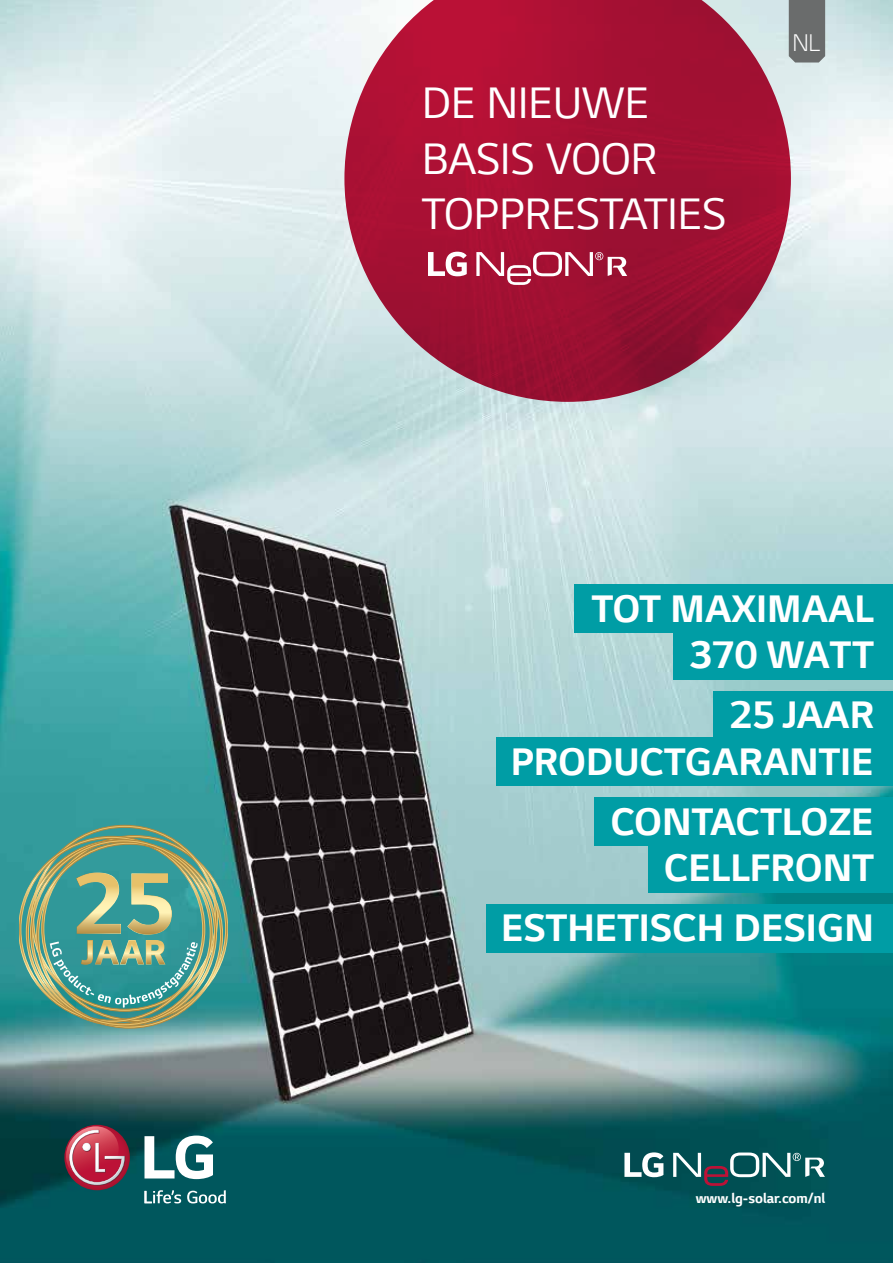
<style>
.page{position:relative;width:893px;height:1263px;background:#fff}
.page>*{position:absolute;margin:0;border:0;box-sizing:border-box;transform-origin:0 0}
.t1{font:46.5px/55.8px "LG Smart";color:#fff}
.t2{font:700 40.5px/46.5px "LG Smart";color:#fff;text-align:right}
.t3{font:300 25.5px "LG Smart";color:#fff}
.t4{font:700 15px "LG Smart";color:#fff}
</style>
<div class="page">
<img style="left:0;top:0;width:893px;height:1263px">
<div style="left:496px;top:737px;width:397px;height:48px;background:#009da5"></div>
<div style="left:673px;top:631px;width:220px;height:48px;background:#009da5"></div>
<div style="left:713px;top:691px;width:180px;height:48px;background:#009da5"></div>
<svg style="left:144px;top:1190px;width:37px;height:13px"></svg>
<svg style="left:187px;top:1190px;width:39px;height:13px"></svg>
<svg style="left:144px;top:1135px;width:69px;height:44px"></svg>
<svg style="left:64px;top:1125px;width:66px;height:65px"></svg>
<svg style="left:63px;top:1126px;width:63px;height:60px;background:#a74d60"></svg>
<svg style="left:0;top:0;width:1px;height:85px"></svg>
<svg style="left:344px;top:0;width:447px;height:402px;background:#ac3653"></svg>
<div style="left:789px;top:0;width:36px;height:63px;background:#6a6c6c"></div>
<div style="left:575px;top:584px;width:318px;height:49px;background:#009da5"></div>
<div style="left:648px;top:844px;width:245px;height:48px;background:#009da5"></div>
<div style="left:595px;top:797px;width:298px;height:48px;background:#009da5"></div>
<div style="left:487px;top:904px;width:406px;height:48px;background:#009da5"></div>
<svg style="left:428px;top:252px;width:39px;height:24px"></svg>
<svg style="left:476px;top:252px;width:151px;height:33px"></svg>
<svg style="left:624px;top:1152px;width:39px;height:25px"></svg>
<svg style="left:673px;top:1152px;width:152px;height:34px;background:#396f73"></svg>
<svg style="left:19px;top:825px;width:208px;height:203px;background:#64a18c"></svg>
<p class="t1" style="left:422px;top:73px;width:306px">DE NIEUWE<br>BASIS VOOR<br>TOPPRESTATIES</p>
<p class="t3" style="left:792px;top:25px;width:29px">NL</p>
<p class="t2" style="left:592px;top:585px;width:283px">TOT MAXIMAAL<br>370 WATT</p>
<p class="t2" style="left:511px;top:691px;width:365px">25 JAAR<br>PRODUCTGARANTIE</p>
<p class="t2" style="left:610px;top:797px;width:265px">CONTACTLOZE<br>CELLFRONT</p>
<p class="t2" style="left:501px;top:904px;width:374px">ESTHETISCH DESIGN</p>
<p class="t4" style="left:696px;top:1188px;width:131px">www.lg-solar.com/nl</p>
</div>
